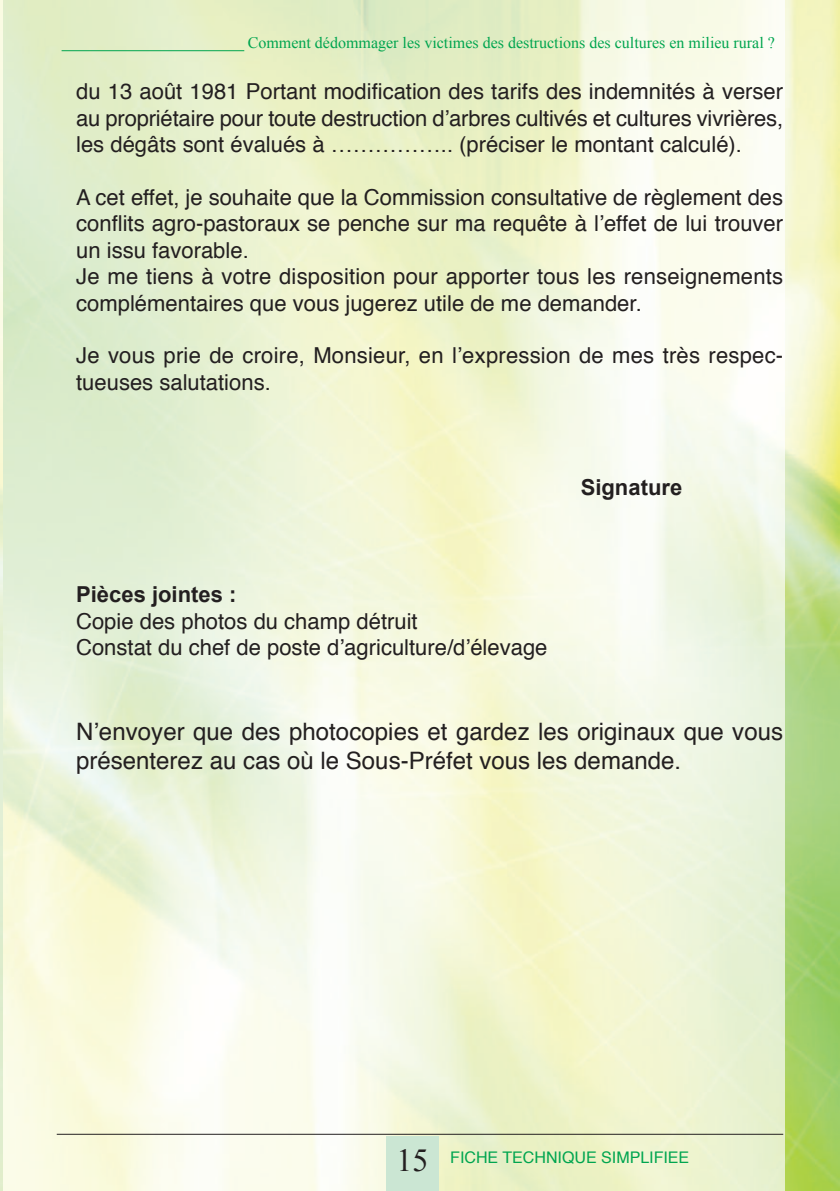
<style>
.page{position:relative;width:840px;height:1191px;background:#fff}
.page>*{position:absolute;margin:0;border:0;box-sizing:border-box;transform-origin:0 0}
.t1{font:32px "Times New Roman";color:#231f20}
.t2{font:24px/28.8px "Helvetica";color:#231f20}
.t3{font:22px/26.4px "Helvetica";color:#231f20}
.t4{font:700 22px "Arial";color:#231f20}
.t5{font:16px "Times New Roman";color:#00a54f}
.t6{font:16px "Helvetica";color:#00a54f}
</style>
<div class="page">
<img style="left:3px;top:0;width:781px;height:1191px">
<img style="left:784px;top:0;width:55px;height:1191px">
<div style="left:386px;top:1136px;width:52px;height:54px;background:#cbe6d3"></div>
<hr style="left:62px;top:50px;width:182px;height:1px;background:#00a54f">
<hr style="left:57px;top:1133px;width:725px;height:1px;background:#231f20">
<p class="t5" style="left:248px;top:34px;width:528px">Comment dédommager les victimes des destructions des cultures en milieu rural ?</p>
<p class="t3" style="left:76px;top:80px;width:708px;text-align:justify">du 13 août 1981 Portant modification des tarifs des indemnités à verser au propriétaire pour toute destruction d’arbres cultivés et cultures vivrières, les dégâts sont évalués à …………….. (préciser le montant calculé).</p>
<p class="t3" style="left:76px;top:186px;width:708px">A cet effet, je souhaite que la Commission consultative de règlement des conflits agro-pastoraux se penche sur ma requête à l’effet de lui trouver un issu favorable.<br>Je me tiens à votre disposition pour apporter tous les renseignements complémentaires que vous jugerez utile de me demander.</p>
<p class="t3" style="left:76px;top:344px;width:708px">Je vous prie de croire, Monsieur, en l’expression de mes très respec&shy;tueuses salutations.</p>
<p class="t4" style="left:76px;top:581px;width:162px">Pièces jointes :</p>
<p class="t3" style="left:76px;top:609px;width:472px">Copie des photos du champ détruit<br>Constat du chef de poste d’agriculture/d’élevage</p>
<p class="t4" style="left:580px;top:475px;width:103px">Signature</p>
<p class="t2" style="left:76px;top:719px;width:708px">N’envoyer que des photocopies et gardez les originaux que vous présenterez au cas où le Sous-Préfet vous les demande.</p>
<h1 class="t1" style="left:396px;top:1142px;width:33px">15</h1>
<p class="t6" style="left:450px;top:1151px;width:240px">FICHE TECHNIQUE SIMPLIFIEE</p>
</div>
